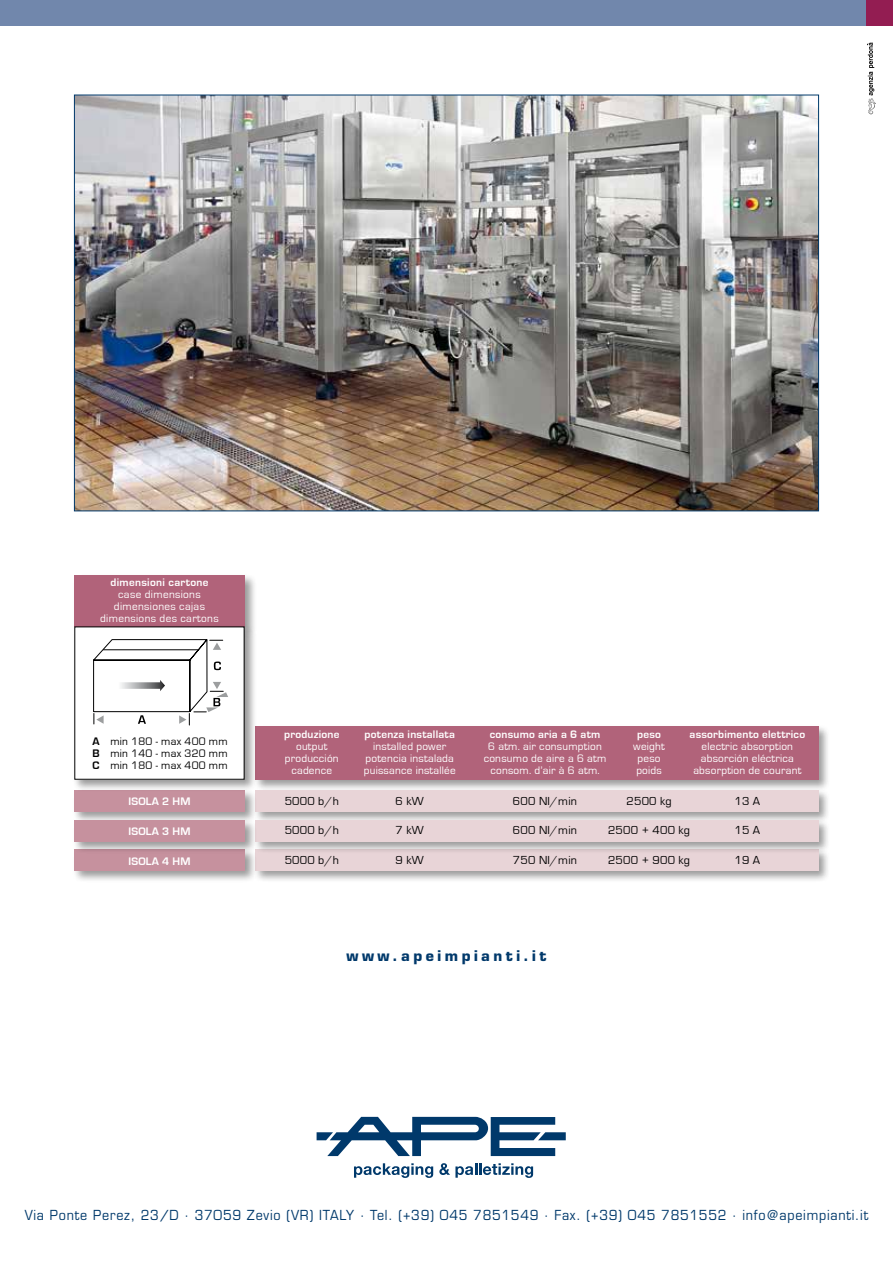
<style>
.page{position:relative;width:893px;height:1263px;background:#fff}
.page>*{position:absolute;margin:0;border:0;box-sizing:border-box;transform-origin:0 0}
.t1{font:700 14.4px "Eurostile";letter-spacing:.245em;color:#00396b}
.t2{font:13.5px "Eurostile";letter-spacing:.06em;color:#00396b;scale:.93 1}
.t3{font:12px "Eurostile";letter-spacing:.02em;color:#000}
.t4{font:11.25px/12px "Eurostile";letter-spacing:.02em;color:#fff;text-align:center}
.t5{font:700 11.25px "Eurostile";letter-spacing:.02em;color:#fff}
.t6{font:11.25px/12px "Eurostile";letter-spacing:.02em;color:#000;text-align:justify}
.s1{font-weight:700}
</style>
<div class="page">
<div style="left:0;top:0;width:893px;height:26px;background:#7187ac"></div>
<img style="left:76px;top:97px;width:741px;height:412px">
<div style="left:253px;top:847px;width:578px;height:36px;background:#000;opacity:.4"></div>
<div style="left:255px;top:850px;width:564px;height:21px;background:#e8d4d7"></div>
<div style="left:72px;top:847px;width:185px;height:36px;background:#000;opacity:.4"></div>
<div style="left:74px;top:850px;width:170px;height:21px;background:#c6919e"></div>
<div style="left:253px;top:724px;width:578px;height:68px;background:#000;opacity:.4"></div>
<div style="left:255px;top:726px;width:564px;height:54px;background:#b1637a"></div>
<div style="left:253px;top:788px;width:578px;height:36px;background:#000;opacity:.4"></div>
<div style="left:255px;top:790px;width:564px;height:21px;background:#e8d4d7"></div>
<div style="left:253px;top:818px;width:578px;height:35px;background:#000;opacity:.4"></div>
<div style="left:255px;top:820px;width:564px;height:21px;background:#e8d4d7"></div>
<div style="left:72px;top:788px;width:185px;height:36px;background:#000;opacity:.4"></div>
<div style="left:74px;top:790px;width:170px;height:21px;background:#c6919e"></div>
<div style="left:72px;top:818px;width:185px;height:35px;background:#000;opacity:.4"></div>
<div style="left:74px;top:820px;width:170px;height:21px;background:#c6919e"></div>
<div style="left:72px;top:573px;width:185px;height:65px;background:#000;opacity:.4"></div>
<div style="left:74px;top:575px;width:170px;height:51px;background:#b1637a"></div>
<div style="left:72px;top:624px;width:185px;height:168px;background:#000;opacity:.4"></div>
<div style="left:75px;top:627px;width:169px;height:152px;background:#fff"></div>
<svg style="left:93px;top:639px;width:135px;height:86px"></svg>
<svg style="left:867px;top:43px;width:9px;height:71px"></svg>
<div style="left:867px;top:0;width:26px;height:26px;background:#931d52"></div>
<svg style="left:317px;top:1117px;width:249px;height:39px"></svg>
<svg style="left:354px;top:1163px;width:79px;height:15px"></svg>
<svg style="left:439px;top:1163px;width:94px;height:15px"></svg>
<p class="t5" style="left:110px;top:576px;width:100px">dimensioni cartone</p>
<p class="t4" style="left:100px;top:589px;width:120px">case dimensions dimensiones cajas dimensions des cartons</p>
<p class="t6" style="left:92px;top:735px;width:137px"><span class="s1">A</span> min 180 - max 400 mm <span class="s1">B</span> min 140 - max 320 mm <span class="s1">C</span> min 180 - max 400 mm</p>
<p class="t5" style="left:128px;top:795px;width:64px">ISOLA 2 HM</p>
<p class="t5" style="left:128px;top:825px;width:64px">ISOLA 3 HM</p>
<p class="t5" style="left:284px;top:728px;width:57px">produzione</p>
<p class="t4" style="left:285px;top:741px;width:55px">output producción cadence</p>
<p class="t3" style="left:285px;top:794px;width:56px">5000 b/h</p>
<p class="t3" style="left:285px;top:824px;width:56px">5000 b/h</p>
<p class="t5" style="left:365px;top:728px;width:92px">potenza installata</p>
<p class="t4" style="left:364px;top:741px;width:93px">installed power potencia instalada puissance installée</p>
<p class="t3" style="left:396px;top:794px;width:30px">6 kW</p>
<p class="t3" style="left:396px;top:824px;width:30px">7 kW</p>
<p class="t5" style="left:490px;top:728px;width:112px">consumo aria a 6 atm</p>
<p class="t4" style="left:484px;top:741px;width:124px">6 atm. air consumption consumo de aire a 6 atm consom. d’air à 6 atm.</p>
<p class="t5" style="left:637px;top:728px;width:25px">peso</p>
<p class="t4" style="left:633px;top:741px;width:33px;text-align:left">weight peso poids</p>
<p class="t5" style="left:690px;top:728px;width:117px">assorbimento elettrico</p>
<p class="t4" style="left:693px;top:741px;width:110px">electric absorption absorción eléctrica absorption de courant</p>
<p class="t3" style="left:513px;top:794px;width:66px">600 NI/min</p>
<p class="t3" style="left:513px;top:824px;width:66px">600 NI/min</p>
<p class="t3" style="left:626px;top:794px;width:47px">2500 kg</p>
<p class="t3" style="left:608px;top:824px;width:84px">2500 + 400 kg</p>
<p class="t3" style="left:734px;top:794px;width:27px">13 A</p>
<p class="t3" style="left:734px;top:824px;width:27px">15 A</p>
<p class="t5" style="left:128px;top:855px;width:64px">ISOLA 4 HM</p>
<p class="t3" style="left:285px;top:854px;width:56px">5000 b/h</p>
<p class="t3" style="left:396px;top:854px;width:30px">9 kW</p>
<p class="t3" style="left:513px;top:854px;width:66px">750 NI/min</p>
<p class="t3" style="left:608px;top:854px;width:84px">2500 + 900 kg</p>
<p class="t3" style="left:734px;top:854px;width:27px">19 A</p>
<p class="t1" style="left:347px;top:947px;width:201px">www.apeimpianti.it</p>
<p class="t2" style="left:25px;top:1207px;width:909px">Via Ponte Perez, 23/D · 37059 Zevio (VR) ITALY · Tel. (+39) 045 7851549 · Fax. (+39) 045 7851552 · info@apeimpianti.it</p>
</div>
